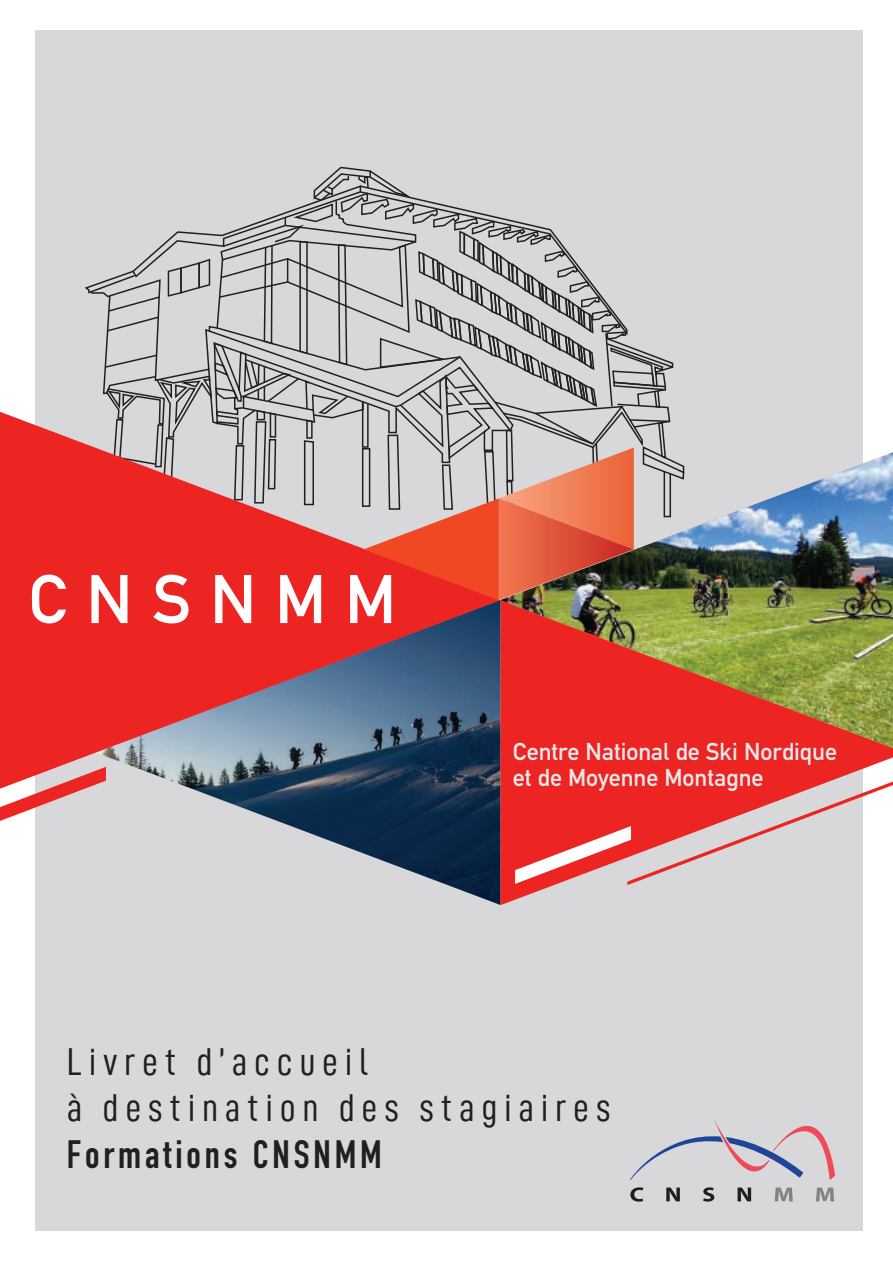
<style>
.page{position:relative;width:893px;height:1263px;background:#fff}
.page>*{position:absolute;margin:0;border:0;box-sizing:border-box;transform-origin:0 0}
.t1{font:700 67.5px "DIN Alternate";letter-spacing:.28em;color:#fff}
.t2{font:39px/46.8px "D DIN Condensed";letter-spacing:.17em;color:#231f20}
.t3{font:700 39px "DIN Condensed";letter-spacing:.1em;color:#231f20}
.t4{font:700 24px/26.5px "DIN Alternate";color:#e7e8ea}
</style>
<div class="page">
<div style="left:35px;top:30px;width:827px;height:1201px;background:#d8d8da"></div>
<img style="left:685px;top:452px;width:208px;height:148px">
<svg style="left:500px;top:600px;width:393px;height:305px;background:#c86242"></svg>
<img style="left:193px;top:789px;width:307px;height:116px">
<svg style="left:0;top:412px;width:500px;height:377px;background:#ad4851"></svg>
<svg style="left:83px;top:166px;width:602px;height:434px"></svg>
<svg style="left:0;top:767px;width:106px;height:54px"></svg>
<svg style="left:515px;top:781px;width:378px;height:104px"></svg>
<svg style="left:630px;top:1119px;width:205px;height:82px"></svg>
<h1 class="t1" style="left:29px;top:548px;width:369px">CNSNMM</h1>
<p class="t4" style="left:513px;top:736px;width:326px">Centre National de Ski Nordique et de Moyenne Montagne</p>
<h2 class="t2" style="left:67px;top:1037px;width:545px">Livret d’accueil<br>à destination des stagiaires</h2>
<h2 class="t3" style="left:67px;top:1128px;width:317px">Formations CNSNMM</h2>
</div>
